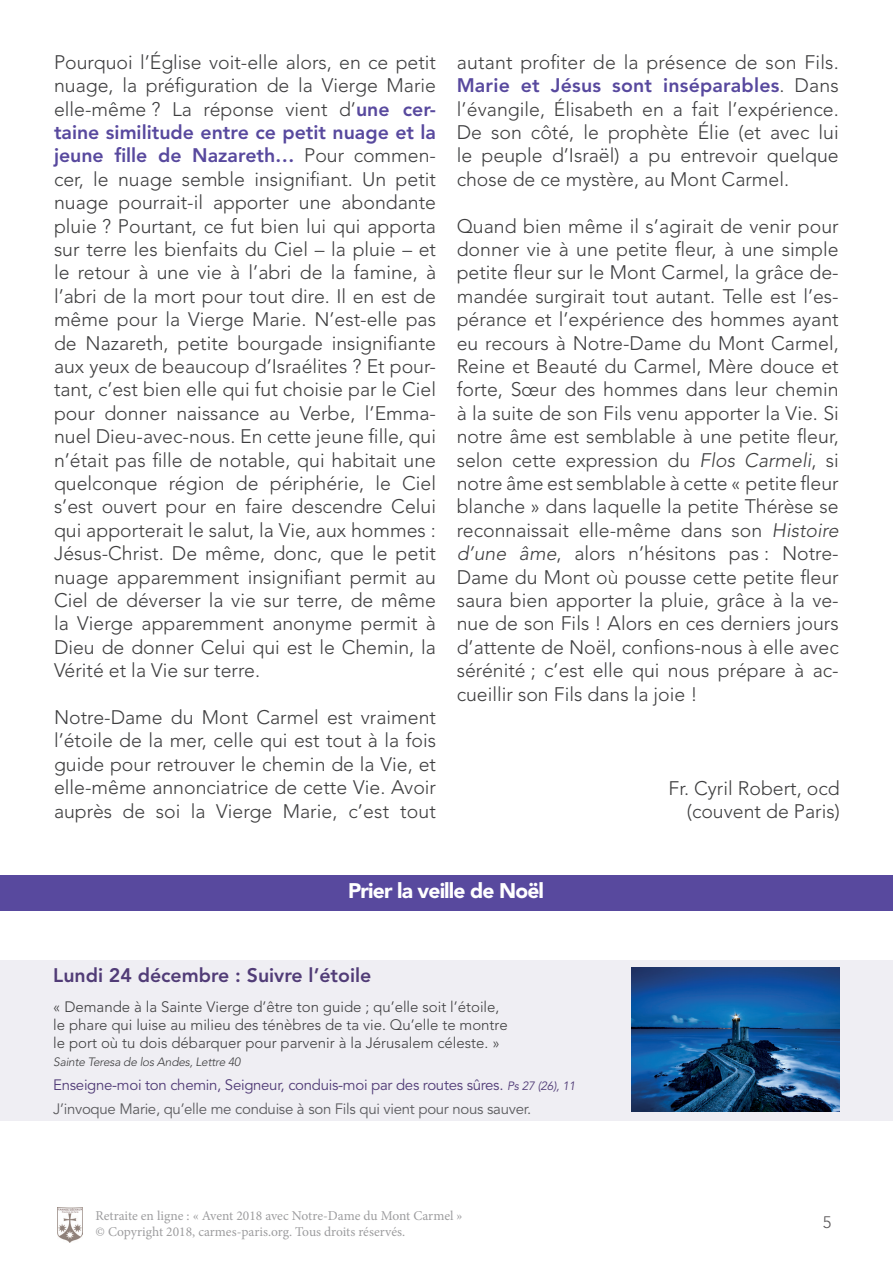
<style>
.page{position:relative;width:893px;height:1263px;background:#fff}
.page>*{position:absolute;margin:0;border:0;box-sizing:border-box;transform-origin:0 0}
.t1{font:900 21px "Avenir LT Std";letter-spacing:-.04em;color:#fff}
.t2{font:300 19.5px/23.4px "Avenir LT Std";color:#3e3e3f;text-align:justify}
.t3{font:800 19.5px "Avenir LT Std";color:#513c77}
.t4{font:300 16.5px "Avenir LT Std";color:#231f20}
.t5{font:300 15px/18px "Avenir LT Std";color:#3e3e3f}
.t6{font:15px/24px "Avenir LT Std";letter-spacing:-.02em;color:#5c5c5f}
.t7{font:13.5px/16.2px "Minion Pro";letter-spacing:-.005em;color:#5c5c5f}
.t8{font:italic 300 12px "Avenir LT Std";letter-spacing:-.02em;color:#3e3e3f}
.s1{font-weight:800;color:#58499e}
.s2{font-style:italic}
.s3{color:#513c77}
.s4{font-style:italic;font-size:12px;color:#513c77}
</style>
<div class="page">
<div style="left:0;top:960px;width:893px;height:161px;background:#efeef3"></div>
<div style="left:0;top:875px;width:893px;height:35px;background:#58499e"></div>
<img style="left:632px;top:967px;width:208px;height:145px">
<img style="left:58px;top:1208px;width:24px;height:35px">
<p class="t2" style="left:54px;top:50px;width:384px">Pourquoi l’Église voit-elle alors, en ce petit nuage, la préfiguration de la Vierge Marie elle-même ? La réponse vient d’<span class="s1">une cer&shy;taine similitude entre ce petit nuage et la jeune fille de Nazareth…</span> Pour commen&shy;cer, le nuage semble insignifiant. Un petit nuage pourrait-il apporter une abondante pluie ? Pourtant, ce fut bien lui qui apporta sur terre les bienfaits du Ciel – la pluie – et le retour à une vie à l’abri de la famine, à l’abri de la mort pour tout dire. Il en est de même pour la Vierge Marie. N’est-elle pas de Nazareth, petite bourgade insignifiante aux yeux de beaucoup d’Israélites ? Et pour&shy;tant, c’est bien elle qui fut choisie par le Ciel pour donner naissance au Verbe, l’Emma&shy;nuel Dieu-avec-nous. En cette jeune fille, qui n’était pas fille de notable, qui habitait une quelconque région de périphérie, le Ciel s’est ouvert pour en faire descendre Celui qui apporterait le salut, la Vie, aux hommes :<br>Jésus-Christ. De même, donc, que le petit nuage apparemment insignifiant permit au Ciel de déverser la vie sur terre, de même la Vierge apparemment anonyme permit à Dieu de donner Celui qui est le Chemin, la Vérité et la Vie sur terre.</p>
<p class="t2" style="left:54px;top:706px;width:384px">Notre-Dame du Mont Carmel est vraiment l’étoile de la mer, celle qui est tout à la fois guide pour retrouver le chemin de la Vie, et elle-même annonciatrice de cette Vie. Avoir auprès de soi la Vierge Marie, c’est tout</p>
<p class="t2" style="left:457px;top:50px;width:384px">autant profiter de la présence de son Fils.<br><span class="s1">Marie et Jésus sont inséparables</span>. Dans l’évangile, Élisabeth en a fait l’expérience.<br>De son côté, le prophète Élie (et avec lui le peuple d’Israël) a pu entrevoir quelque chose de ce mystère, au Mont Carmel.</p>
<p class="t2" style="left:457px;top:214px;width:384px">Quand bien même il s’agirait de venir pour donner vie à une petite fleur, à une simple petite fleur sur le Mont Carmel, la grâce de&shy;mandée surgirait tout autant. Telle est l’es&shy;pérance et l’expérience des hommes ayant eu recours à Notre-Dame du Mont Carmel, Reine et Beauté du Carmel, Mère douce et forte, Sœur des hommes dans leur chemin à la suite de son Fils venu apporter la Vie. Si notre âme est semblable à une petite fleur, selon cette expression du <span class="s2">Flos Carmeli</span>, si notre âme est semblable à cette « petite fleur blanche » dans laquelle la petite Thérèse se reconnaissait elle-même dans son <span class="s2">Histoire d’une âme</span>, alors n’hésitons pas : Notre-Dame du Mont où pousse cette petite fleur saura bien apporter la pluie, grâce à la ve&shy;nue de son Fils ! Alors en ces derniers jours d’attente de Noël, confions-nous à elle avec sérénité ; c’est elle qui nous prépare à ac&shy;cueillir son Fils dans la joie !</p>
<p class="t2" style="left:668px;top:777px;width:173px;text-align:right">Fr. Cyril Robert, ocd (couvent de Paris)</p>
<p class="t1" style="left:348px;top:878px;width:197px">Prier la veille de Noël</p>
<p class="t3" style="left:53px;top:963px;width:320px">Lundi 24 décembre : Suivre l’étoile</p>
<p class="t5" style="left:53px;top:998px;width:456px">« Demande à la Sainte Vierge d’être ton guide ; qu’elle soit l’étoile, le phare qui luise au milieu des ténèbres de ta vie. Qu’elle te montre le port où tu dois débarquer pour parvenir à la Jérusalem céleste. »</p>
<p class="t8" style="left:53px;top:1055px;width:189px">Sainte Teresa de los Andes, Lettre 40</p>
<p class="t6" style="left:53px;top:1073px;width:524px"><span class="s3">Enseigne-moi ton chemin, Seigneur, conduis-moi par des routes sûres.</span> <span class="s4">Ps 27 (26), 11<br></span>J’invoque Marie, qu’elle me conduise à son Fils qui vient pour nous sauver.</p>
<p class="t7" style="left:95px;top:1207px;width:369px">Retraite en ligne : « Avent 2018 avec Notre-Dame du Mont Carmel » © Copyright 2018, carmes-paris.org. Tous droits réservés.</p>
<p class="t4" style="left:823px;top:1213px;width:10px">5</p>
</div>
